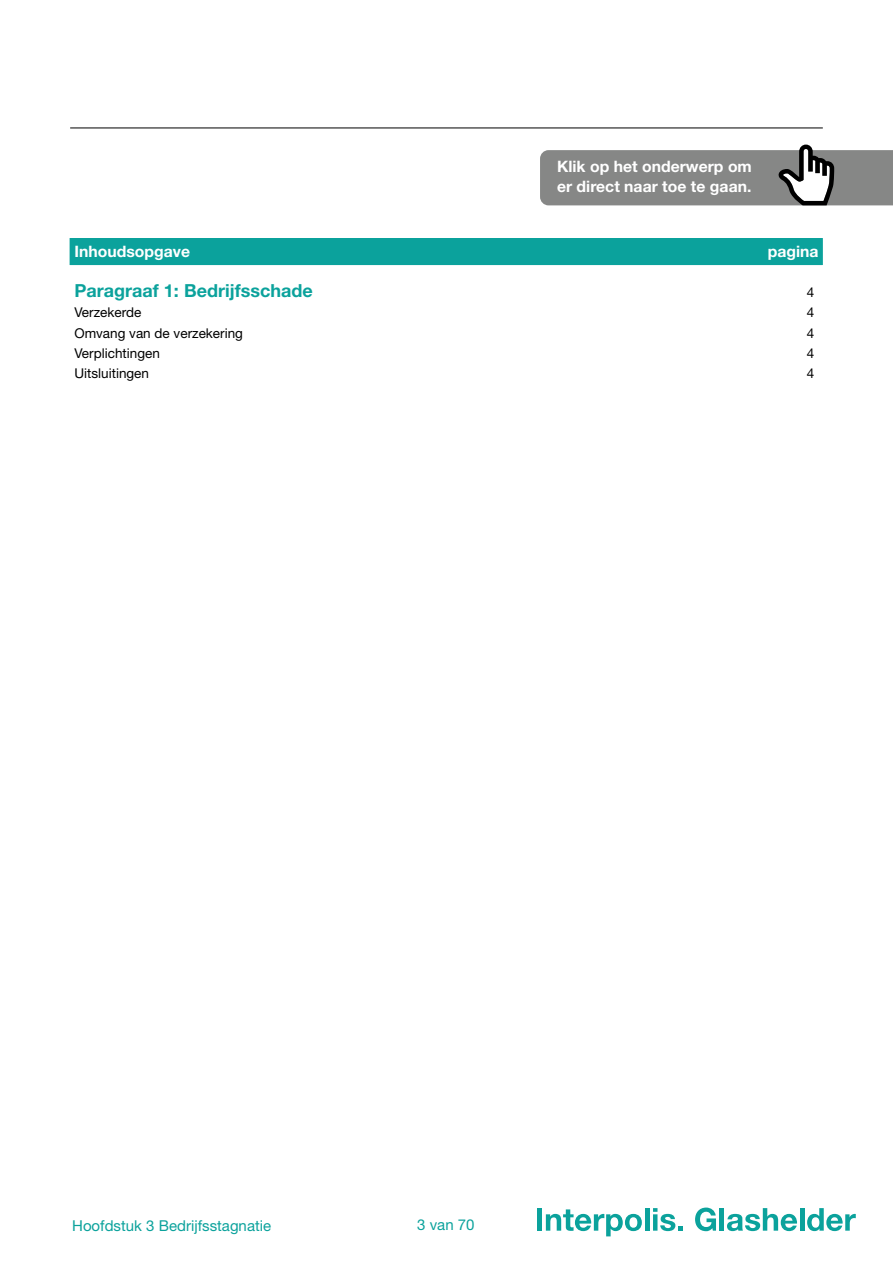
<style>
.page{position:relative;width:893px;height:1263px;background:#fff}
.page>*{position:absolute;margin:0;border:0;box-sizing:border-box;transform-origin:0 0}
.t1{font:700 18px "Helvetica Neue LT Std";color:#0ba29c}
.t2{font:700 15.75px/20.2px "Helvetica Neue LT Std";color:#fff}
.t3{font:15px "Helvetica Neue LT Std";color:#0ba29c}
.t4{font:13.5px "Helvetica Neue LT Std";color:#000}
</style>
<div class="page">
<hr style="left:70px;top:128px;width:753px;height:1px;background:#000">
<svg style="left:540px;top:145px;width:353px;height:60px;background:#8f908f"></svg>
<div style="left:537px;top:1208px;width:5px;height:23px;background:#0ba29c"></div>
<svg style="left:546px;top:1209px;width:96px;height:27px"></svg>
<hr style="left:645px;top:1208px;width:4px;height:23px;background:#0ba29c">
<svg style="left:653px;top:1208px;width:30px;height:23px"></svg>
<svg style="left:695px;top:1207px;width:21px;height:24px"></svg>
<hr style="left:720px;top:1208px;width:4px;height:23px;background:#0ba29c">
<svg style="left:727px;top:1208px;width:70px;height:23px"></svg>
<hr style="left:800px;top:1208px;width:4px;height:23px;background:#0ba29c">
<svg style="left:807px;top:1208px;width:49px;height:23px"></svg>
<div style="left:70px;top:238px;width:753px;height:27px;background:#0ba29c"></div>
<p class="t2" style="left:557px;top:156px;width:196px">Klik op het onderwerp om er direct naar toe te gaan.</p>
<p class="t2" style="left:74px;top:240px;width:117px">Inhoudsopgave</p>
<p class="t2" style="left:768px;top:240px;width:52px">pagina</p>
<h1 class="t1" style="left:74px;top:279px;width:240px">Paragraaf 1: Bedrijfsschade</h1>
<p class="t4" style="left:807px;top:284px;width:9px">4</p>
<p class="t4" style="left:74px;top:304px;width:68px">Verzekerde</p>
<p class="t4" style="left:807px;top:304px;width:9px">4</p>
<p class="t4" style="left:74px;top:325px;width:170px">Omvang van de verzekering</p>
<p class="t4" style="left:807px;top:325px;width:9px">4</p>
<p class="t4" style="left:74px;top:345px;width:87px">Verplichtingen</p>
<p class="t4" style="left:807px;top:345px;width:9px">4</p>
<p class="t4" style="left:74px;top:365px;width:76px">Uitsluitingen</p>
<p class="t4" style="left:807px;top:365px;width:9px">4</p>
<p class="t3" style="left:72px;top:1216px;width:201px">Hoofdstuk 3 Bedrijfsstagnatie</p>
<p class="t3" style="left:417px;top:1216px;width:59px">3 van 70</p>
</div>
